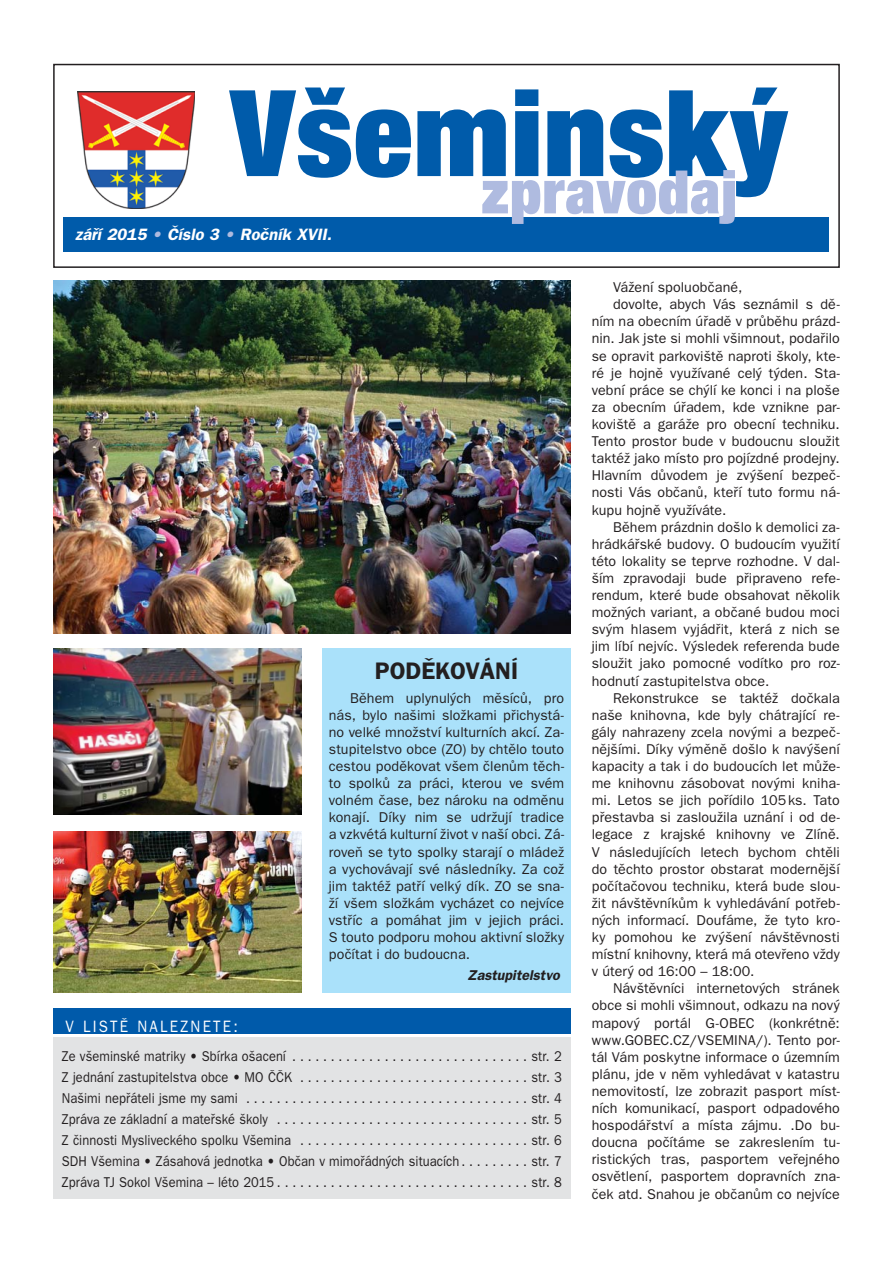
<style>
.page{position:relative;width:893px;height:1263px;background:#fff}
.page>*{position:absolute;margin:0;border:0;box-sizing:border-box;transform-origin:0 0}
.t1{font:600 24px "ITC Franklin Gothic CE";color:#231f20}
.t2{font:italic 600 16.5px "ITC Franklin Gothic CE";color:#fff}
.t3{font:16.5px "ITC Franklin Gothic CE";letter-spacing:.15em;color:#fff;scale:.9 1}
.t4{font:14.25px/17.1px "ITC Franklin Gothic CE";letter-spacing:.005em;color:#231f20;text-align:justify}
.t5{font:14.25px/21px "ITC Franklin Gothic CE";letter-spacing:.005em;color:#231f20;text-align:justify;scale:.9 1}
.t6{font:italic 600 14.25px "ITC Franklin Gothic CE";color:#231f20}
.s1{color:#aebadf}
</style>
<div class="page">
<div style="left:322px;top:648px;width:248px;height:345px;background:#aae1fa"></div>
<div style="left:63px;top:217px;width:765px;height:34px;background:#005baa"></div>
<svg style="left:229px;top:88px;width:182px;height:90px"></svg>
<svg style="left:417px;top:88px;width:371px;height:136px"></svg>
<div style="left:53px;top:64px;width:787px;height:204px;border:2px solid #231f20"></div>
<img style="left:78px;top:91px;width:117px;height:117px">
<div style="left:53px;top:1037px;width:517px;height:162px;background:#e2e3e4"></div>
<div style="left:53px;top:1008px;width:517px;height:25px;background:#005aaa"></div>
<img style="left:53px;top:281px;width:517px;height:353px">
<img style="left:53px;top:648px;width:248px;height:166px">
<img style="left:53px;top:831px;width:248px;height:162px">
<p class="t2" style="left:75px;top:229px;width:258px">září 2015 <span class="s1">•</span> Číslo 3 <span class="s1">•</span> Ročník XVII.</p>
<p class="t3" style="left:65px;top:1020px;width:193px">V LISTĚ NALEZNETE:</p>
<h1 class="t1" style="left:375px;top:657px;width:145px">PODĚKOVÁNÍ</h1>
<p class="t4" style="left:329px;top:690px;width:237px;text-indent:21px">Během uplynulých měsíců, pro nás, bylo našimi složkami přichystá&shy;no velké množství kulturních akcí. Za&shy;stupitelstvo obce (ZO) by chtělo touto cestou poděkovat všem členům těch&shy;to spolků za práci, kterou ve svém volném čase, bez nároku na odměnu konají. Díky nim se udržují tradice a vzkvétá kulturní život v naší obci. Zá&shy;roveň se tyto spolky starají o mládež a vychovávají své následníky. Za což jim taktéž patří velký dík. ZO se sna&shy;ží všem složkám vycházet co nejvíce vstříc a pomáhat jim v jejich práci.<br>S touto podporu mohou aktivní složky počítat i do budoucna.</p>
<p class="t6" style="left:467px;top:970px;width:94px">Zastupitelstvo</p>
<p class="t5" style="left:62px;top:1047px;width:557px">Ze všeminské matriky • Sbírka ošacení . . . . . . . . . . . . . . . . . . . . . . . . . . . . . . . str. 2<br>Z jednání zastupitelstva obce • MO ČČK . . . . . . . . . . . . . . . . . . . . . . . . . . . . . . str. 3<br>Našimi nepřáteli jsme my sami . . . . . . . . . . . . . . . . . . . . . . . . . . . . . . . . . . . . . str. 4<br>Zpráva ze základní a mateřské školy . . . . . . . . . . . . . . . . . . . . . . . . . . . . . . . . . str. 5<br>Z činnosti Mysliveckého spolku Všemina . . . . . . . . . . . . . . . . . . . . . . . . . . . . . . str. 6<br>SDH Všemina • Zásahová jednotka • Občan v mimořádných situacích . . . . . . . . . str. 7<br>Zpráva TJ Sokol Všemina – léto 2015 . . . . . . . . . . . . . . . . . . . . . . . . . . . . . . . . . str. 8</p>
<p class="t4" style="left:613px;top:280px;width:131px">Vážení spoluobčané,</p>
<p class="t4" style="left:613px;top:297px;width:228px">dovolte, abych Vás seznámil s dě-</p>
<p class="t4" style="left:592px;top:314px;width:250px">ním na obecním úřadě v průběhu prázd-</p>
<p class="t4" style="left:592px;top:331px;width:250px">nin. Jak jste si mohli všimnout, podařilo</p>
<p class="t4" style="left:592px;top:348px;width:250px">se opravit parkoviště naproti školy, kte-</p>
<p class="t4" style="left:592px;top:366px;width:250px">ré je hojně využívané celý týden. Sta-</p>
<p class="t4" style="left:592px;top:383px;width:250px">vební práce se chýlí ke konci i na ploše</p>
<p class="t4" style="left:592px;top:400px;width:250px">za obecním úřadem, kde vznikne par-</p>
<p class="t4" style="left:592px;top:417px;width:250px">koviště a garáže pro obecní techniku.</p>
<p class="t4" style="left:592px;top:434px;width:250px">Tento prostor bude v budoucnu sloužit</p>
<p class="t4" style="left:592px;top:451px;width:250px">taktéž jako místo pro pojízdné prodejny.</p>
<p class="t4" style="left:592px;top:468px;width:250px">Hlavním důvodem je zvýšení bezpeč-</p>
<p class="t4" style="left:592px;top:485px;width:250px">nosti Vás občanů, kteří tuto formu ná-</p>
<p class="t4" style="left:592px;top:502px;width:136px">kupu hojně využíváte.</p>
<p class="t4" style="left:613px;top:519px;width:228px">Během prázdnin došlo k demolici za-</p>
<p class="t4" style="left:592px;top:537px;width:250px">hrádkářské budovy. O budoucím využití</p>
<p class="t4" style="left:592px;top:554px;width:249px">této lokality se teprve rozhodne. V dal-</p>
<p class="t4" style="left:592px;top:571px;width:250px">ším zpravodaji bude připraveno refe-</p>
<p class="t4" style="left:592px;top:588px;width:250px">rendum, které bude obsahovat několik</p>
<p class="t4" style="left:592px;top:605px;width:250px">možných variant, a občané budou moci</p>
<p class="t4" style="left:592px;top:622px;width:250px">svým hlasem vyjádřit, která z nich se</p>
<p class="t4" style="left:592px;top:639px;width:249px">jim líbí nejvíc. Výsledek referenda bude</p>
<p class="t4" style="left:592px;top:656px;width:250px">sloužit jako pomocné vodítko pro roz-</p>
<p class="t4" style="left:592px;top:673px;width:179px">hodnutí zastupitelstva obce.</p>
<p class="t4" style="left:613px;top:690px;width:228px">Rekonstrukce se taktéž dočkala</p>
<p class="t4" style="left:592px;top:708px;width:249px">naše knihovna, kde byly chátrající re-</p>
<p class="t4" style="left:592px;top:725px;width:250px">gály nahrazeny zcela novými a bezpeč-</p>
<p class="t4" style="left:592px;top:742px;width:249px">nějšími. Díky výměně došlo k navýšení</p>
<p class="t4" style="left:592px;top:759px;width:250px">kapacity a tak i do budoucích let může-</p>
<p class="t4" style="left:592px;top:776px;width:250px">me knihovnu zásobovat novými kniha-</p>
<p class="t4" style="left:592px;top:793px;width:249px">mi. Letos se jich pořídilo 105 ks. Tato</p>
<p class="t4" style="left:592px;top:810px;width:250px">přestavba si zasloužila uznání i od de-</p>
<p class="t4" style="left:592px;top:827px;width:250px">legace z krajské knihovny ve Zlíně.</p>
<p class="t4" style="left:592px;top:844px;width:250px">V následujících letech bychom chtěli</p>
<p class="t4" style="left:592px;top:861px;width:250px">do těchto prostor obstarat modernější</p>
<p class="t4" style="left:592px;top:879px;width:250px">počítačovou techniku, která bude slou-</p>
<p class="t4" style="left:592px;top:896px;width:249px">žit návštěvníkům k vyhledávání potřeb-</p>
<p class="t4" style="left:592px;top:913px;width:249px">ných informací. Doufáme, že tyto kro-</p>
<p class="t4" style="left:592px;top:930px;width:249px">ky pomohou ke zvýšení návštěvnosti</p>
<p class="t4" style="left:592px;top:947px;width:250px">místní knihovny, která má otevřeno vždy</p>
<p class="t4" style="left:592px;top:964px;width:164px">v úterý od 16:00 – 18:00.</p>
<p class="t4" style="left:613px;top:981px;width:228px">Návštěvníci internetových stránek</p>
<p class="t4" style="left:592px;top:998px;width:250px">obce si mohli všimnout, odkazu na nový</p>
<p class="t4" style="left:592px;top:1015px;width:250px">mapový portál G-OBEC (konkrétně:</p>
<p class="t4" style="left:592px;top:1032px;width:250px">www.GOBEC.CZ/VSEMINA/). Tento por-</p>
<p class="t4" style="left:592px;top:1050px;width:249px">tál Vám poskytne informace o územním</p>
<p class="t4" style="left:592px;top:1067px;width:249px">plánu, jde v něm vyhledávat v katastru</p>
<p class="t4" style="left:592px;top:1084px;width:250px">nemovitostí, lze zobrazit pasport míst-</p>
<p class="t4" style="left:592px;top:1101px;width:250px">ních komunikací, pasport odpadového</p>
<p class="t4" style="left:592px;top:1118px;width:249px">hospodářství a místa zájmu. .Do bu-</p>
<p class="t4" style="left:592px;top:1135px;width:249px">doucna počítáme se zakreslením tu-</p>
<p class="t4" style="left:592px;top:1152px;width:250px">ristických tras, pasportem veřejného</p>
<p class="t4" style="left:592px;top:1169px;width:250px">osvětlení, pasportem dopravních zna-</p>
<p class="t4" style="left:592px;top:1186px;width:250px">ček atd. Snahou je občanům co nejvíce</p>
</div>
